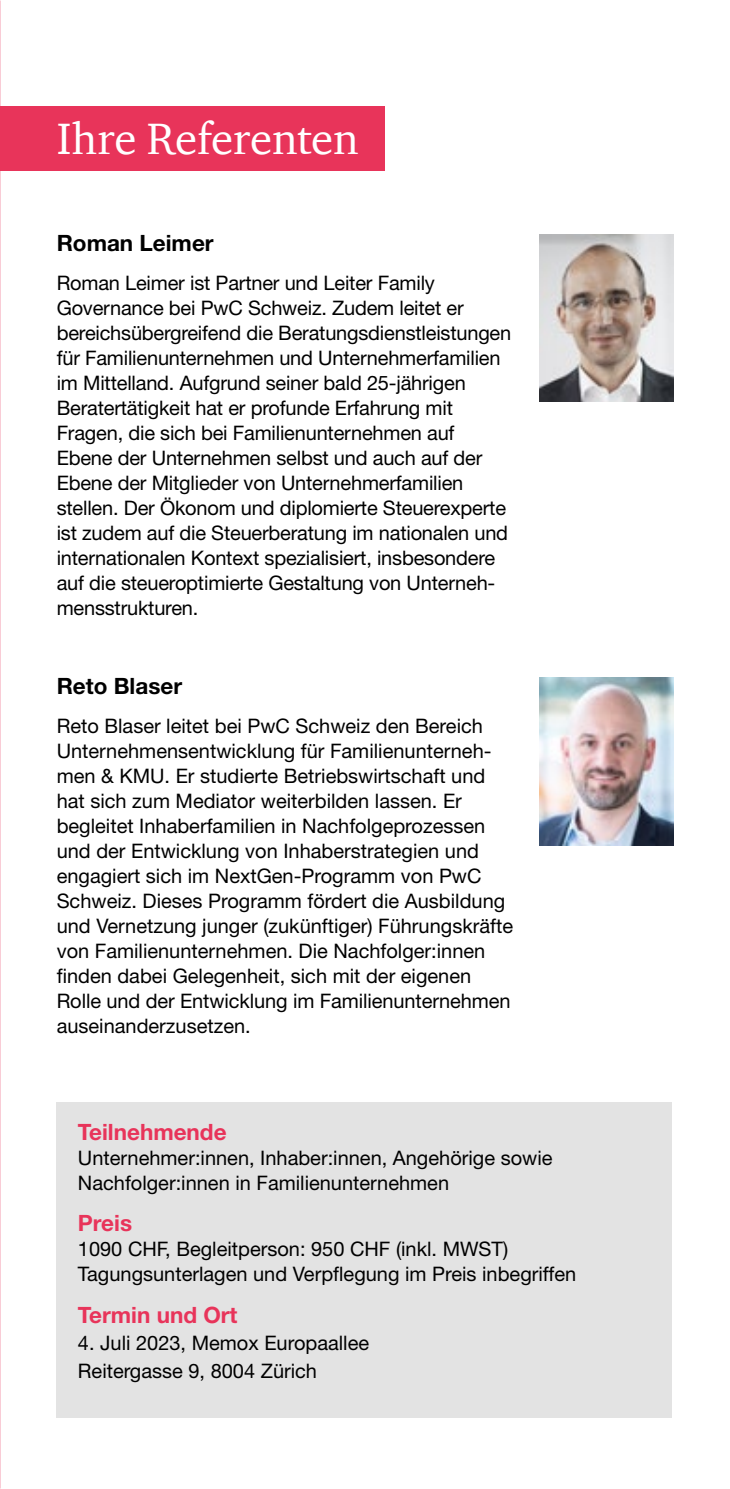
<style>
.page{position:relative;width:730px;height:1489px;background:#fff}
.page>*{position:absolute;margin:0;border:0;box-sizing:border-box;transform-origin:0 0}
.t1{font:45px "ITC Charter Com";letter-spacing:-.005em;color:#fff}
.t2{font:700 22.5px "Helvetica Neue LT Std";color:#e8345a}
.t3{font:700 22.5px "Helvetica Neue LT Std";color:#000}
.t4{font:20px/25px "Helvetica Neue LT Std";color:#000}
</style>
<div class="page">
<img style="left:539px;top:234px;width:134px;height:168px">
<div style="left:0;top:106px;width:385px;height:65px;background:#e8345a"></div>
<div style="left:57px;top:1102px;width:615px;height:315px;background:#e3e3e3"></div>
<img style="left:539px;top:677px;width:134px;height:168px">
<h1 class="t1" style="left:57px;top:111px;width:303px">Ihre Referenten</h1>
<p class="t3" style="left:57px;top:229px;width:159px">Roman Leimer</p>
<p class="t4" style="left:57px;top:270px;width:456px">Roman Leimer ist Partner und Leiter Family Governance bei PwC Schweiz. Zudem leitet er bereichsübergreifend die Beratungsdienstleistungen für Familienunternehmen und Unternehmerfamilien im Mittelland. Aufgrund seiner bald 25-jährigen Beratertätigkeit hat er profunde Erfahrung mit Fragen, die sich bei Familienunternehmen auf Ebene der Unternehmen selbst und auch auf der Ebene der Mitglieder von Unternehmerfamilien stellen. Der Ökonom und diplomierte Steuerexperte ist zudem auf die Steuerberatung im nationalen und internationalen Kontext spezialisiert, insbesondere auf die steueroptimierte Gestaltung von Unterneh&shy;mensstrukturen.</p>
<p class="t3" style="left:57px;top:672px;width:127px">Reto Blaser</p>
<p class="t4" style="left:57px;top:713px;width:458px">Reto Blaser leitet bei PwC Schweiz den Bereich Unternehmensentwicklung für Familienunterneh&shy;men &amp; KMU. Er studierte Betriebswirtschaft und hat sich zum Mediator weiterbilden lassen. Er begleitet Inhaberfamilien in Nachfolgeprozessen und der Entwicklung von Inhaberstrategien und engagiert sich im NextGen-Programm von PwC Schweiz. Dieses Programm fördert die Ausbildung und Vernetzung junger (zukünftiger) Führungskräfte von Familienunternehmen. Die Nachfolger:innen finden dabei Gelegenheit, sich mit der eigenen Rolle und der Entwicklung im Familienunternehmen auseinanderzusetzen.</p>
<p class="t2" style="left:78px;top:1117px;width:150px">Teilnehmende</p>
<p class="t4" style="left:78px;top:1144px;width:476px">Unternehmer:innen, Inhaber:innen, Angehörige sowie<br>Nachfolger:innen in Familienunternehmen</p>
<p class="t2" style="left:78px;top:1209px;width:56px">Preis</p>
<p class="t4" style="left:78px;top:1236px;width:500px">1090 CHF, Begleitperson: 950 CHF (inkl. MWST)<br>Tagungsunterlagen und Verpflegung im Preis inbegriffen</p>
<p class="t2" style="left:78px;top:1300px;width:161px">Termin und Ort</p>
<p class="t4" style="left:78px;top:1329px;width:293px;line-height:27.5px">4. Juli 2023, Memox Europaallee<br>Reitergasse 9, 8004 Zürich</p>
</div>
